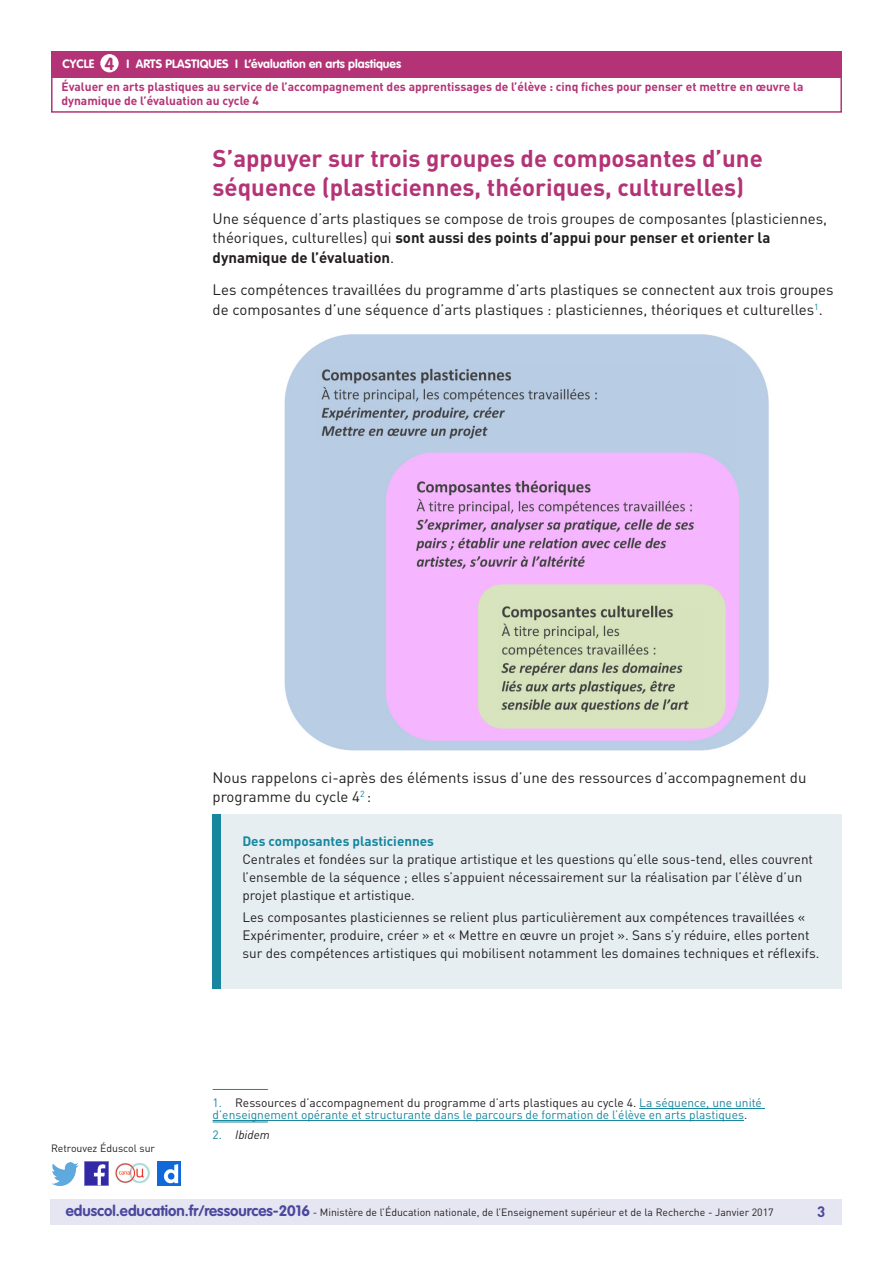
<style>
.page{position:relative;width:893px;height:1263px;background:#fff}
.page>*{position:absolute;margin:0;border:0;box-sizing:border-box;transform-origin:0 0}
._03_Titre_de_niveau{font:700 24px/28.8px "DIN Pro";color:#b43376}
.t1{font:700 17.25px "VAG Rounded Std";color:#b43376}
._06_Texte_courant{font:15px/19.5px "DIN Pro";color:#231f20}
.t2{font:700 15px "DIN Pro";color:#4a489e}
._15_texte_encadré{font:13.5px/18px "DIN Pro";color:#231f20}
._15_Titre_encadré{font:700 13.5px "DIN Pro";color:#16879f}
._13_Note_bas_de_page{font:12px/12px "DIN Pro";color:#16879f}
.t3{font:700 12px/14.4px "DIN Pro";color:#b43376}
.t4{font:700 12px "VAG Rounded Std";color:#fff}
._13_Note_bas_de_page-2{font:italic 12px "DIN Pro";color:#231f20}
.t5{font:10.5px "DIN Pro";color:#231f20}
.s1{font-weight:700}
.s2{color:#231f20}
.s3{font-style:normal;color:#16879f}
.s4{font-family:"VAG Rounded Std";font-weight:700;font-size:15px;color:#4a489e}
</style>
<div class="page">
<div style="left:50px;top:1199px;width:791px;height:26px;background:#e6e5f2"></div>
<img style="left:85px;top:1162px;width:23px;height:23px">
<img style="left:51px;top:1163px;width:28px;height:22px">
<img style="left:158px;top:1162px;width:22px;height:23px">
<img style="left:115px;top:1163px;width:35px;height:21px">
<div style="left:51px;top:51px;width:791px;height:27px;background:#b43376"></div>
<div style="left:100px;top:54px;width:19px;height:18px;background:#fff;border-radius:50%"></div>
<div style="left:51px;top:75px;width:791px;height:38px;border:2px solid #b43376"></div>
<hr style="left:213px;top:1089px;width:55px;height:1px;background:#16879f">
<hr style="left:639px;top:1108px;width:126px;height:1px;background:#16879f">
<hr style="left:213px;top:1120px;width:531px;height:1px;background:#16879f">
<hr style="left:213px;top:1121px;width:55px;height:1px;background:#16879f">
<div style="left:213px;top:814px;width:629px;height:175px;background:#e6eef2"></div>
<div style="left:213px;top:814px;width:8px;height:175px;background:#16879f"></div>
<img style="left:284px;top:334px;width:485px;height:417px">
<p class="t1" style="left:105px;top:53px;width:11px">4</p>
<p class="t4" style="left:244px;top:57px;width:158px">L’évaluation en arts plastiques</p>
<p class="t3" style="left:61px;top:79px;width:744px">Évaluer en arts plastiques au service de l’accompagnement des apprentissages de l’élève : cinq fiches pour penser et mettre en œuvre la dynamique de l’évaluation au cycle 4</p>
<p class="t4" style="left:63px;top:57px;width:33px">CYCLE</p>
<p class="t4" style="left:127px;top:57px;width:113px">I ARTS PLASTIQUES I</p>
<p class="_03_Titre_de_niveau" style="left:213px;top:143px;width:552px">S’appuyer sur trois groupes de composantes d’une séquence (plasticiennes, théoriques, culturelles)</p>
<p class="_06_Texte_courant" style="left:213px;top:208px;width:616px">Une séquence d’arts plastiques se compose de trois groupes de composantes (plasticiennes, théoriques, culturelles) qui <span class="s1">sont aussi des points d’appui pour penser et orienter la dynamique de l’évaluation</span>.</p>
<p class="_06_Texte_courant" style="left:213px;top:280px;width:622px">Les compétences travaillées du programme d’arts plastiques se connectent aux trois groupes de composantes d’une séquence d’arts plastiques : plasticiennes, théoriques et culturelles<sup>1</sup>.</p>
<p class="_06_Texte_courant" style="left:213px;top:767px;width:595px">Nous rappelons ci-après des éléments issus d’une des ressources d’accompagnement du programme du cycle 4<sup>2</sup> :</p>
<p class="_15_Titre_encadré" style="left:242px;top:832px;width:193px">Des composantes plasticiennes</p>
<p class="_15_texte_encadré" style="left:242px;top:850px;width:572px">Centrales et fondées sur la pratique artistique et les questions qu’elle sous-tend, elles couvrent l’ensemble de la séquence ; elles s’appuient nécessairement sur la réalisation par l’élève d’un projet plastique et artistique.</p>
<p class="_15_texte_encadré" style="left:242px;top:908px;width:579px">Les composantes plasticiennes se relient plus particulièrement aux compétences travaillées «<br>Expérimenter, produire, créer » et « Mettre en œuvre un projet ». Sans s’y réduire, elles portent sur des compétences artistiques qui mobilisent notamment les domaines techniques et réflexifs.</p>
<p class="t5" style="left:51px;top:1141px;width:106px">Retrouvez Éduscol sur</p>
<p class="_13_Note_bas_de_page" style="left:213px;top:1096px;width:551px">1. <span class="s2">Ressources d’accompagnement du programme d’arts plastiques au cycle 4.</span> La séquence, une unité d’enseignement opérante et structurante dans le parcours de formation de l’élève en arts plastiques<span class="s2">.</span></p>
<p class="_13_Note_bas_de_page-2" style="left:213px;top:1127px;width:59px"><span class="s3">2.</span> Ibidem</p>
<p class="t5" style="left:66px;top:1205px;width:709px"><span class="s4">eduscol.education.fr/ressources-2016</span> - Ministère de l’Éducation nationale, de l’Enseignement supérieur et de la Recherche - Janvier 2017</p>
<p class="t2" style="left:817px;top:1201px;width:10px">3</p>
</div>
